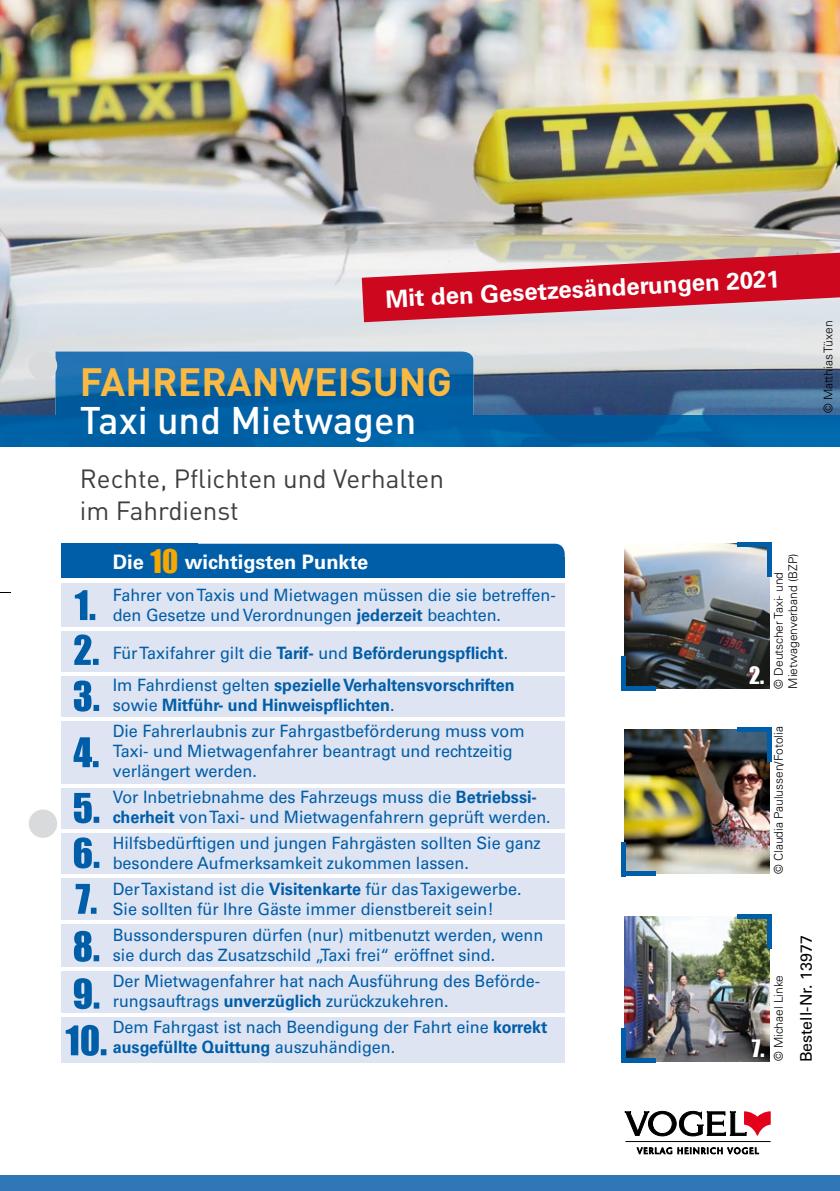
<style>
.page{position:relative;width:840px;height:1191px;background:#fff}
.page>*{position:absolute;margin:0;border:0;box-sizing:border-box;transform-origin:0 0}
.t1{font:700 39px "DIN";color:#f9b943}
.t2{font:500 38px "DIN";color:#fff}
.t3{font:26px/32px "DIN";color:#3e3d40}
.t4{font:700 24px "Univers LT Std";color:#fff}
.t5{font:22px "Impact";color:#fff}
.t6{font:700 20px "Univers LT Std";color:#fff}
.t7{font:17px/20px "Univers LT Std";color:#005ea8;scale:.95 1}
.t8{font:700 17px/32px "Univers LT Std";color:#005ea8;scale:.95 1}
.t9{font:16px "Univers LT Std";color:#000}
.t10{font:300 12px/14.4px "Univers LT Std";color:#000}
.s1{font-family:"Impact";font-weight:400;font-size:30px;color:#f7a800}
.s2{font-weight:700}
.s3{font-weight:400}
</style>
<div class="page">
<div style="left:61px;top:583px;width:503px;height:479px;background:#dfe4f2"></div>
<img style="left:0;top:0;width:839px;height:415px">
<img style="left:0;top:415px;width:55px;height:32px">
<div style="left:0;top:1175px;width:839px;height:16px;background:#3077b8"></div>
<img style="left:473px;top:415px;width:366px;height:32px">
<img style="left:55px;top:351px;width:418px;height:96px">
<div style="left:61px;top:557px;width:503px;height:20px;background:#005ea8"></div>
<div style="left:61px;top:544px;width:137px;height:33px;background:#005ea8"></div>
<div style="left:61px;top:544px;width:503px;height:27px;background:#005ea8;border-radius:10px"></div>
<hr style="left:625px;top:1141px;width:145px;height:1px;background:#000">
<svg style="left:636px;top:1147px;width:122px;height:8px"></svg>
<svg style="left:624px;top:1110px;width:146px;height:26px"></svg>
<img style="left:624px;top:544px;width:144px;height:144px">
<hr style="left:51px;top:627px;width:537px;height:3px;background:#fff">
<hr style="left:51px;top:718px;width:537px;height:3px;background:#fff">
<hr style="left:51px;top:829px;width:523px;height:3px;background:#fff">
<hr style="left:51px;top:920px;width:537px;height:3px;background:#fff">
<hr style="left:51px;top:672px;width:537px;height:3px;background:#fff">
<hr style="left:51px;top:784px;width:537px;height:3px;background:#fff">
<hr style="left:51px;top:874px;width:537px;height:3px;background:#fff">
<hr style="left:51px;top:1013px;width:537px;height:3px;background:#fff">
<hr style="left:55px;top:967px;width:537px;height:3px;background:#fff">
<svg style="left:75px;top:590px;width:20px;height:30px"></svg>
<svg style="left:74px;top:680px;width:25px;height:31px"></svg>
<svg style="left:74px;top:837px;width:25px;height:31px"></svg>
<svg style="left:74px;top:978px;width:25px;height:31px"></svg>
<svg style="left:74px;top:634px;width:24px;height:31px"></svg>
<svg style="left:74px;top:793px;width:25px;height:30px"></svg>
<svg style="left:74px;top:930px;width:25px;height:32px"></svg>
<svg style="left:74px;top:737px;width:24px;height:30px"></svg>
<svg style="left:76px;top:884px;width:20px;height:29px"></svg>
<svg style="left:66px;top:1024px;width:40px;height:31px"></svg>
<img style="left:624px;top:729px;width:144px;height:144px">
<hr style="left:736px;top:728px;width:34px;height:4px;background:#005ea8">
<svg style="left:766px;top:732px;width:4px;height:30px"></svg>
<hr style="left:621px;top:872px;width:34px;height:4px;background:#005ea8">
<hr style="left:621px;top:842px;width:4px;height:34px;background:#005ea8">
<img style="left:624px;top:916px;width:144px;height:145px">
<hr style="left:736px;top:914px;width:34px;height:4px;background:#005ea8">
<svg style="left:766px;top:918px;width:4px;height:30px"></svg>
<hr style="left:621px;top:1058px;width:34px;height:4px;background:#005ea8">
<hr style="left:621px;top:1028px;width:4px;height:34px;background:#005ea8">
<hr style="left:736px;top:542px;width:34px;height:4px;background:#005ea8">
<svg style="left:766px;top:546px;width:4px;height:30px"></svg>
<hr style="left:621px;top:686px;width:34px;height:4px;background:#005ea8">
<hr style="left:621px;top:656px;width:4px;height:34px;background:#005ea8">
<div style="left:29px;top:351px;width:28px;height:29px;background:#d9dadb;border-radius:50%"></div>
<div style="left:29px;top:809px;width:28px;height:29px;background:#d9dadb;border-radius:50%"></div>
<svg style="left:361px;top:250px;width:478px;height:72px;background:#d25a68"></svg>
<h3 class="t4" style="left:384px;top:285px;width:396px;rotate:-3deg">Mit den Gesetzesänderungen 2021</h3>
<h1 class="t1" style="left:80px;top:356px;width:373px">FAHRERANWEISUNG</h1>
<h2 class="t2" style="left:80px;top:396px;width:338px">Taxi und Mietwagen</h2>
<h3 class="t3" style="left:80px;top:462px;width:365px">Rechte, Pflichten und Verhalten im Fahrdienst</h3>
<p class="t10" style="left:820px;top:413px;width:94px;rotate:-90deg">© Matthias Tüxen</p>
<p class="t6" style="left:113px;top:550px;width:257px">Die <span class="s1">10</span> wichtigsten Punkte</p>
<p class="t7" style="left:113px;top:585px;width:467px">Fahrer von Taxis und Mietwagen müssen die sie betreffen&shy;den Gesetze und Verordnungen <span class="s2">jederzeit</span> beachten.</p>
<p class="t8" style="left:113px;top:637px;width:424px"><span class="s3">Für Taxifahrer gilt die</span> Tarif- <span class="s3">und</span> Beförderungspflicht<span class="s3">.<br>Im Fahrdienst gelten</span> spezielle Verhaltensvorschriften</p>
<p class="t7" style="left:113px;top:692px;width:435px;line-height:26px">sowie <span class="s2">Mitführ- und Hinweispflichten</span>.<br>Die Fahrerlaubnis zur Fahrgastbeförderung muss vom</p>
<p class="t7" style="left:113px;top:741px;width:422px">Taxi- und Mietwagenfahrer beantragt und rechtzeitig verlängert werden.</p>
<p class="t7" style="left:113px;top:787px;width:462px">Vor Inbetriebnahme des Fahrzeugs muss die <span class="s2">Betriebssi&shy;cherheit</span> von Taxi- und Mietwagenfahrern geprüft werden.</p>
<p class="t7" style="left:113px;top:833px;width:452px">Hilfsbedürftigen und jungen Fahrgästen sollten Sie ganz besondere Aufmerksamkeit zukommen lassen.</p>
<p class="t7" style="left:113px;top:879px;width:431px">Der Taxistand ist die <span class="s2">Visitenkarte</span> für das Taxigewerbe.<br>Sie sollten für Ihre Gäste immer dienstbereit sein!</p>
<p class="t7" style="left:113px;top:925px;width:454px">Bussonderspuren dürfen (nur) mitbenutzt werden, wenn sie durch das Zusatzschild „Taxi frei“ eröffnet sind.</p>
<p class="t7" style="left:113px;top:971px;width:451px">Der Mietwagenfahrer hat nach Ausführung des Beförde&shy;rungsauftrags <span class="s2">unverzüglich</span> zurückzukehren.</p>
<p class="t7" style="left:113px;top:1017px;width:458px">Dem Fahrgast ist nach Beendigung der Fahrt eine <span class="s2">korrekt ausgefüllte Quittung</span> auszuhändigen.</p>
<p class="t5" style="left:748px;top:658px;width:17px">2.</p>
<p class="t10" style="left:770px;top:688px;width:136px;rotate:-90deg">© Deutscher Taxi- und<br>Mietwagenverband (BZP)</p>
<p class="t10" style="left:770px;top:874px;width:149px;rotate:-90deg">© Claudia Paulussen/Fotolia</p>
<p class="t5" style="left:751px;top:1030px;width:14px">7.</p>
<p class="t10" style="left:770px;top:1061px;width:88px;rotate:-90deg">© Michael Linke</p>
<p class="t9" style="left:796px;top:1062px;width:128px;rotate:-90deg">Bestell-Nr. 13977</p>
</div>
